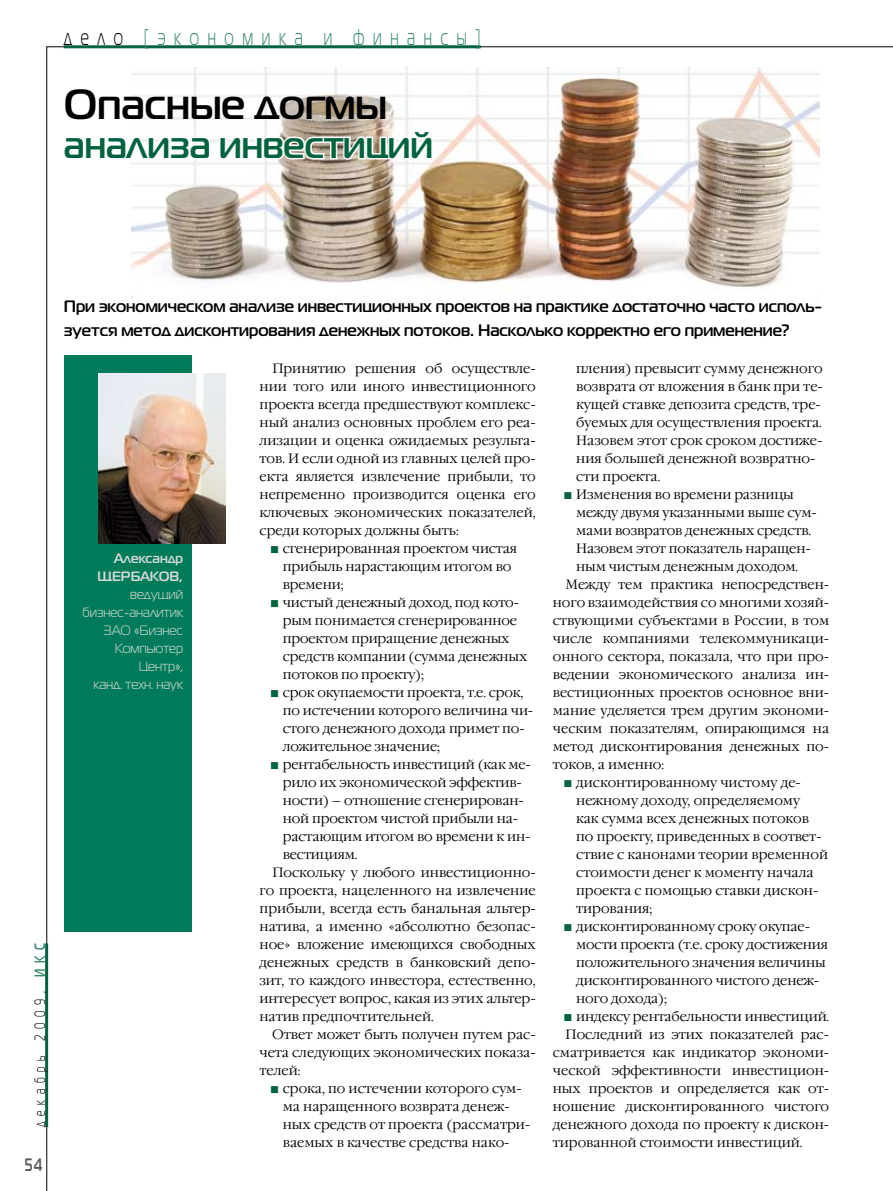
<style>
.page{position:relative;width:893px;height:1191px;background:#fff}
.page>*{position:absolute;margin:0;border:0;box-sizing:border-box;transform-origin:0 0}
.t1{font:700 42px "Magistral C";color:#000}
.t2{font:700 37.5px "Magistral C";color:#00633e}
.t3{font:22.5px "Magistral C";letter-spacing:.55em;color:#358969;scale:.7 1}
.t4{font:700 18px "Magistral C";color:#58585a;scale:.7 1}
.t5{font:700 16.5px/24px "Magistral C";color:#000}
.t6{font:15px "Magistral C";letter-spacing:.55em;color:#000;scale:.7 1}
.t7{font:300 13.5px/18px "Garamond C";color:#000;text-align:justify}
.t8{font:13.5px/18px "Magistral C";color:#d9dadb;text-align:right}
.t9{font:700 13.5px/18px "Magistral C";color:#d9dadb;text-align:right}
.s1{color:#000}
.s2{font-weight:700;color:#358969}
</style>
<div class="page">
<hr style="left:45px;top:943px;width:3px;height:184px;background:#00633e">
<div style="left:64px;top:356px;width:128px;height:576px;background:#007b59"></div>
<img style="left:98px;top:374px;width:128px;height:170px">
<img style="left:131px;top:67px;width:689px;height:231px">
<svg style="left:131px;top:127px;width:303px;height:35px"></svg>
<hr style="left:64px;top:45px;width:417px;height:3px;background:#00633e">
<h3 class="t3" style="left:64px;top:26px;width:597px"><span class="s1">дело</span> [экономика и финансы]</h3>
<h1 class="t1" style="left:64px;top:79px;width:325px">Опасные догмы</h1>
<h2 class="t2" style="left:64px;top:122px;width:370px">анализа инвестиций</h2>
<p class="t6" style="left:32px;top:1127px;width:264px;rotate:-90deg">декабрь 2009, <span class="s2">ИКС</span></p>
<h3 class="t4" style="left:25px;top:1154px;width:27px">54</h3>
<p class="t5" style="left:64px;top:294px;width:760px">При экономическом анализе инвестиционных проектов на практике достаточно часто исполь&shy;зуется метод дисконтирования денежных потоков. Насколько корректно его применение?</p>
<p class="t9" style="left:98px;top:549px;width:87px">Александр<br>ЩЕРБАКОВ,</p>
<p class="t8" style="left:83px;top:585px;width:102px">ведущий бизнес-аналитик<br>ЗАО «Бизнес<br>Компьютер<br>Центр»,<br>канд. техн. наук</p>
<p class="t7" style="left:260px;top:360px;width:278px;text-indent:13px">Принятию решения об осуществле&shy;нии того или иного инвестиционного проекта всегда предшествуют комплекс&shy;ный анализ основных проблем его реа&shy;лизации и оценка ожидаемых результа&shy;тов. И если одной из главных целей про&shy;екта является извлечение прибыли, то непременно производится оценка его ключевых экономических показателей, среди которых должны быть:</p>
<p class="t7" style="left:283px;top:540px;width:236px">сгенерированная проектом чистая</p>
<p class="t7" style="left:283px;top:558px;width:230px">прибыль нарастающим итогом во</p>
<p class="t7" style="left:283px;top:576px;width:62px">времени;</p>
<p class="t7" style="left:283px;top:594px;width:238px">чистый денежный доход, под кото-</p>
<p class="t7" style="left:283px;top:612px;width:236px">рым понимается сгенерированное</p>
<p class="t7" style="left:283px;top:630px;width:228px">проектом приращение денежных</p>
<p class="t7" style="left:283px;top:648px;width:246px">средств компании (сумма денежных</p>
<p class="t7" style="left:283px;top:666px;width:143px">потоков по проекту);</p>
<p class="t7" style="left:283px;top:684px;width:242px">срок окупаемости проекта, т.е. срок,</p>
<p class="t7" style="left:283px;top:702px;width:252px">по истечении которого величина чи-</p>
<p class="t7" style="left:283px;top:720px;width:243px">стого денежного дохода примет по-</p>
<p class="t7" style="left:283px;top:738px;width:159px">ложительное значение;</p>
<p class="t7" style="left:283px;top:756px;width:250px">рентабельность инвестиций (как ме-</p>
<p class="t7" style="left:283px;top:774px;width:241px">рило их экономической эффектив-</p>
<p class="t7" style="left:283px;top:792px;width:242px">ности) – отношение сгенерирован-</p>
<p class="t7" style="left:283px;top:810px;width:237px">ной проектом чистой прибыли на-</p>
<p class="t7" style="left:283px;top:828px;width:249px">растающим итогом во времени к ин-</p>
<p class="t7" style="left:283px;top:846px;width:76px">вестициям.</p>
<p class="t7" style="left:272px;top:864px;width:265px">Поскольку у любого инвестиционно-</p>
<p class="t7" style="left:260px;top:882px;width:278px">го проекта, нацеленного на извлечение</p>
<p class="t7" style="left:260px;top:900px;width:278px">прибыли, всегда есть банальная альтер-</p>
<p class="t7" style="left:260px;top:918px;width:278px">натива, а именно «абсолютно безопас-</p>
<p class="t7" style="left:260px;top:936px;width:278px">ное» вложение имеющихся свободных</p>
<p class="t7" style="left:259px;top:954px;width:278px">денежных средств в банковский депо-</p>
<p class="t7" style="left:259px;top:972px;width:278px">зит, то каждого инвестора, естественно,</p>
<p class="t7" style="left:259px;top:990px;width:278px">интересует вопрос, какая из этих альтер-</p>
<p class="t7" style="left:259px;top:1008px;width:176px">натив предпочтительней.</p>
<p class="t7" style="left:272px;top:1026px;width:265px">Ответ может быть получен путем рас-</p>
<p class="t7" style="left:259px;top:1044px;width:278px">чета следующих экономических показа-</p>
<p class="t7" style="left:259px;top:1062px;width:42px">телей:</p>
<p class="t7" style="left:283px;top:1080px;width:241px">cрока, по истечении которого сум-</p>
<p class="t7" style="left:283px;top:1098px;width:229px">ма наращенного возврата денеж-</p>
<p class="t7" style="left:283px;top:1116px;width:249px">ных средств от проекта (рассматри-</p>
<p class="t7" style="left:283px;top:1134px;width:228px">ваемых в качестве средства нако-</p>
<p class="t7" style="left:576px;top:360px;width:248px">пления) превысит сумму денежного</p>
<p class="t7" style="left:576px;top:378px;width:248px">возврата от вложения в банк при те-</p>
<p class="t7" style="left:576px;top:396px;width:246px">кущей ставке депозита средств, тре-</p>
<p class="t7" style="left:576px;top:414px;width:247px">буемых для осуществления проекта.</p>
<p class="t7" style="left:576px;top:432px;width:248px">Назовем этот срок сроком достиже-</p>
<p class="t7" style="left:576px;top:450px;width:241px">ния большей денежной возвратно-</p>
<p class="t7" style="left:576px;top:468px;width:86px">сти проекта.</p>
<p class="t7" style="left:576px;top:486px;width:219px">Изменения во времени разницы</p>
<p class="t7" style="left:576px;top:504px;width:242px">между двумя указанными выше сум-</p>
<p class="t7" style="left:576px;top:522px;width:236px">мами возвратов денежных средств.</p>
<p class="t7" style="left:576px;top:540px;width:236px">Назовем этот показатель наращен-</p>
<p class="t7" style="left:576px;top:558px;width:224px">ным чистым денежным доходом.</p>
<p class="t7" style="left:566px;top:576px;width:265px">Между тем практика непосредствен-</p>
<p class="t7" style="left:553px;top:594px;width:278px">ного взаимодействия со многими хозяй-</p>
<p class="t7" style="left:553px;top:612px;width:278px">ствующими субъектами в России, в том</p>
<p class="t7" style="left:553px;top:630px;width:278px">числе компаниями телекоммуникаци-</p>
<p class="t7" style="left:553px;top:648px;width:278px">онного сектора, показала, что при про-</p>
<p class="t7" style="left:553px;top:666px;width:278px">ведении экономического анализа ин-</p>
<p class="t7" style="left:553px;top:684px;width:278px">вестиционных проектов основное вни-</p>
<p class="t7" style="left:553px;top:702px;width:278px">мание уделяется трем другим экономи-</p>
<p class="t7" style="left:553px;top:720px;width:278px">ческим показателям, опирающимся на</p>
<p class="t7" style="left:553px;top:738px;width:278px">метод дисконтирования денежных по-</p>
<p class="t7" style="left:553px;top:756px;width:113px">токов, а именно:</p>
<p class="t7" style="left:576px;top:774px;width:226px">дисконтированному чистому де-</p>
<p class="t7" style="left:576px;top:792px;width:225px">нежному доходу, определяемому</p>
<p class="t7" style="left:576px;top:810px;width:234px">как сумма всех денежных потоков</p>
<p class="t7" style="left:576px;top:828px;width:247px">по проекту, приведенных в соответ-</p>
<p class="t7" style="left:576px;top:846px;width:253px">ствие с канонами теории временной</p>
<p class="t7" style="left:576px;top:864px;width:239px">стоимости денег к моменту начала</p>
<p class="t7" style="left:576px;top:882px;width:244px">проекта с помощью ставки дискон-</p>
<p class="t7" style="left:576px;top:900px;width:78px">тирования;</p>
<p class="t7" style="left:576px;top:918px;width:235px">дисконтированному сроку окупае-</p>
<p class="t7" style="left:576px;top:936px;width:253px">мости проекта (т.е. сроку достижения</p>
<p class="t7" style="left:576px;top:954px;width:251px">положительного значения величины</p>
<p class="t7" style="left:576px;top:972px;width:245px">дисконтированного чистого денеж-</p>
<p class="t7" style="left:576px;top:990px;width:92px">ного дохода);</p>
<p class="t7" style="left:576px;top:1008px;width:255px">индексу рентабельности инвестиций.</p>
<p class="t7" style="left:566px;top:1026px;width:265px">Последний из этих показателей рас-</p>
<p class="t7" style="left:553px;top:1044px;width:278px">сматривается как индикатор экономи-</p>
<p class="t7" style="left:553px;top:1062px;width:278px">ческой эффективности инвестицион-</p>
<p class="t7" style="left:553px;top:1080px;width:278px">ных проектов и определяется как от-</p>
<p class="t7" style="left:553px;top:1098px;width:278px">ношение дисконтированного чистого</p>
<p class="t7" style="left:553px;top:1116px;width:278px">денежного дохода по проекту к дискон-</p>
<p class="t7" style="left:553px;top:1134px;width:251px">тированной стоимости инвестиций.</p>
</div>
